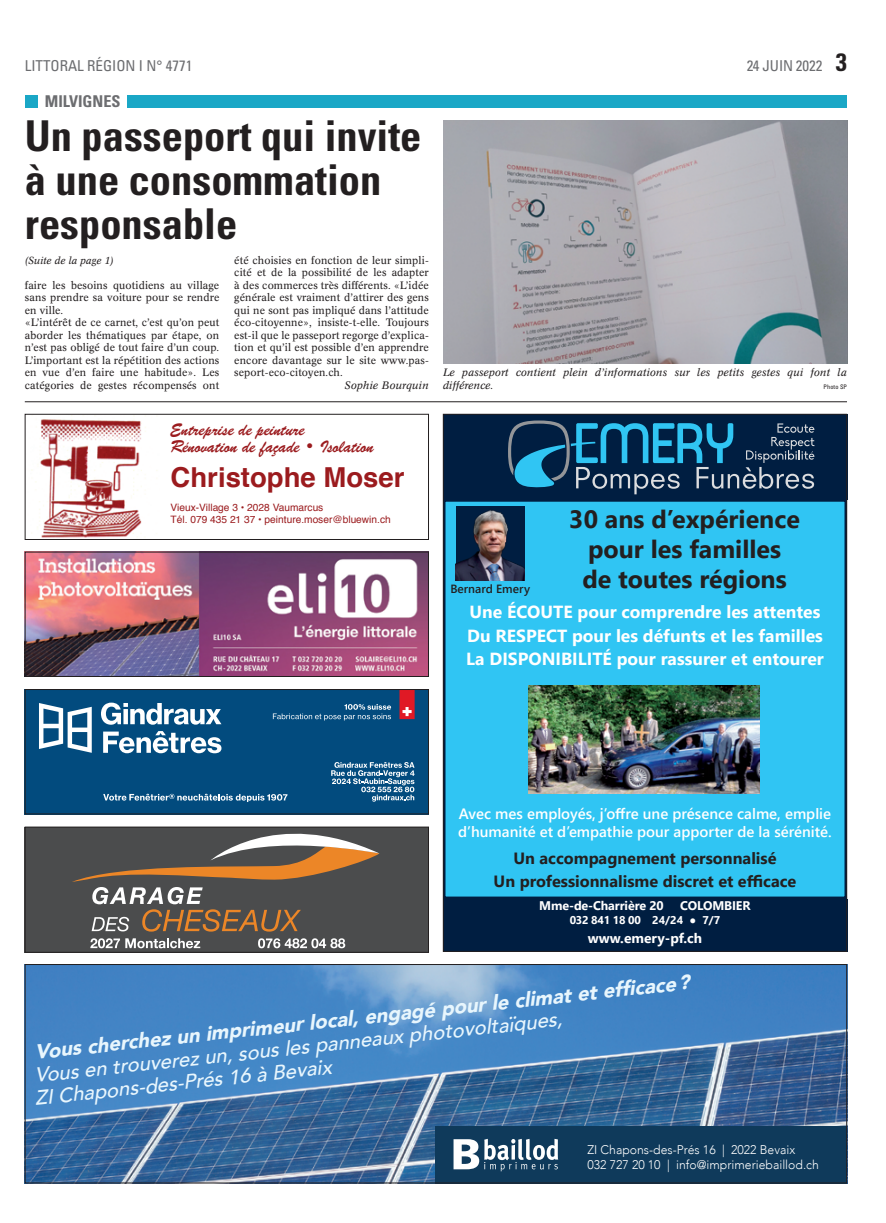
<style>
.page{position:relative;width:886px;height:1223px;background:#fff}
.page>*{position:absolute;margin:0;border:0;box-sizing:border-box;transform-origin:0 0}
.t1{font:700 condensed 42.5px/43.8px "Univers";color:#231f20}
.t2{font:700 27.5px "Helvetica";color:#9b1b1e}
.t3{font:700 25px/30px "Segoe UI";color:#231f20;text-align:center}
.t4{font:italic 500 20.38px/23.2px "Avenir";color:#e8f6fd}
.t5{font:italic 900 20.38px "Avenir";color:#e8f6fd}
.t6{font:700 17.5px/23.8px "Segoe UI";color:#fff}
.t7{font:17px/17.5px "Brush Script BT";color:#9b1b1e}
.t8{font:700 16.25px/22.5px "Segoe UI";color:#231f20;text-align:center}
.t9{font:700 condensed 16.25px "Univers";color:#6c6d70}
.t10{font:600 15px/18px "Segoe UI";color:#fff}
.t11{font:condensed 15px "Univers";color:#6c6d70}
.t12{font:700 13.75px "Segoe UI";color:#fff}
.t13{font:300 12.5px/15px "Avenir";color:#fff}
.t14{font:700 12.5px "Segoe UI";letter-spacing:-.01em;color:#fff}
.t15{font:600 11.88px "Segoe UI";color:#231f20}
.t16{font:700 11.25px "Segoe UI";letter-spacing:-.02em;color:#fff}
.t17{font:10.62px/12.5px "Concorde BE";letter-spacing:.01em;color:#231f20}
.t18{font:italic 10.62px/12.5px "Concorde BE";letter-spacing:.01em;color:#231f20}
.t19{font:10.12px/12.2px "Helvetica";color:#9b1b1e}
.t20{font:italic 10.12px "Concorde BE";color:#231f20}
.t21{font:condensed 6.25px "Univers";letter-spacing:.01em;color:#231f20}
.s1{font-weight:700;font-size:25px;color:#231f20}
</style>
<div class="page">
<img style="left:27px;top:554px;width:400px;height:121px">
<div style="left:25px;top:552px;width:404px;height:125px;border:1px solid #231f20"></div>
<div style="left:443px;top:899px;width:404px;height:52px;background:#001e41"></div>
<div style="left:443px;top:414px;width:404px;height:85px;background:#001e41"></div>
<svg style="left:508px;top:420px;width:306px;height:74px"></svg>
<div style="left:444px;top:500px;width:402px;height:397px;background:#30c5f3"></div>
<img style="left:456px;top:506px;width:68px;height:74px">
<img style="left:529px;top:685px;width:230px;height:109px">
<div style="left:25px;top:689px;width:404px;height:125px;background:#024b7e"></div>
<svg style="left:399px;top:691px;width:16px;height:28px"></svg>
<svg style="left:273px;top:704px;width:118px;height:16px"></svg>
<svg style="left:39px;top:702px;width:182px;height:51px"></svg>
<svg style="left:331px;top:762px;width:84px;height:39px"></svg>
<svg style="left:103px;top:793px;width:184px;height:9px"></svg>
<div style="left:25px;top:689px;width:404px;height:125px;border:1px solid #231f20"></div>
<div style="left:25px;top:95px;width:13px;height:13px;background:#1aa7c6"></div>
<div style="left:128px;top:95px;width:719px;height:13px;background:#1aa7c6"></div>
<hr style="left:25px;top:401px;width:822px;height:1px;background:#231f20">
<img style="left:31px;top:419px;width:126px;height:119px">
<div style="left:25px;top:414px;width:404px;height:126px;border:1px solid #231f20"></div>
<div style="left:25px;top:827px;width:404px;height:125px;background:#4b4c4d"></div>
<svg style="left:72px;top:833px;width:307px;height:98px"></svg>
<svg style="left:90px;top:938px;width:110px;height:10px"></svg>
<svg style="left:258px;top:938px;width:87px;height:10px"></svg>
<div style="left:25px;top:826px;width:404px;height:126px;border:1px solid #231f20"></div>
<img style="left:443px;top:120px;width:404px;height:244px">
<img style="left:27px;top:966px;width:818px;height:215px">
<div style="left:436px;top:1126px;width:411px;height:57px;background:#0f3a5b"></div>
<svg style="left:453px;top:1138px;width:105px;height:33px"></svg>
<div style="left:25px;top:964px;width:822px;height:219px;border:1px solid #231f20"></div>
<h3 class="t11" style="left:25px;top:56px;width:169px">LITTORAL RÉGION I N° 4771</h3>
<h3 class="t11" style="left:747px;top:56px;width:102px">24 JUIN 2022 <span class="s1">3</span></h3>
<h3 class="t9" style="left:45px;top:92px;width:77px">MILVIGNES</h3>
<h1 class="t1" style="left:25px;top:114px;width:398px">Un passeport qui invite à une consommation responsable</h1>
<p class="t20" style="left:25px;top:254px;width:91px">(Suite de la page 1)</p>
<p class="t17" style="left:25px;top:279px;width:196px">faire les besoins quotidiens au village sans prendre sa voiture pour se rendre en ville.<br>«L’intérêt de ce carnet, c’est qu’on peut aborder les thématiques par étape, on n’est pas obligé de tout faire d’un coup.<br>L’important est la répétition des actions en vue d’en faire une habitude». Les catégories de gestes récompensés ont</p>
<p class="t17" style="left:234px;top:254px;width:196px;text-align:justify">été choisies en fonction de leur simpli&shy;cité et de la possibilité de les adapter à des commerces très différents. «L’idée générale est vraiment d’attirer des gens qui ne sont pas impliqué dans l’attitude éco-citoyenne», insiste-t-elle. Toujours est-il que le passeport regorge d’explica&shy;tion et qu’il est possible d’en apprendre encore davantage sur le site www.pas&shy;seport-eco-citoyen.ch.</p>
<p class="t18" style="left:345px;top:379px;width:85px">Sophie Bourquin</p>
<h3 class="t7" style="left:171px;top:421px;width:205px">Entreprise de peinture<br>Rénovation de façade • Isolation</h3>
<h2 class="t2" style="left:171px;top:455px;width:235px">Christophe Moser</h2>
<p class="t19" style="left:171px;top:501px;width:222px">Vieux-Village 3 • 2028 Vaumarcus<br>Tél. 079 435 21 37 • peinture.moser@bluewin.ch</p>
<p class="t18" style="left:443px;top:366px;width:405px">Le passeport contient plein d’informations sur les petits gestes qui font la différence.</p>
<p class="t21" style="left:823px;top:383px;width:25px">Photo SP</p>
<p class="t15" style="left:450px;top:577px;width:81px">Bernard Emery</p>
<h3 class="t3" style="left:569px;top:502px;width:232px">30 ans d’expérience pour les familles<br>de toutes régions</h3>
<h3 class="t6" style="left:466px;top:598px;width:359px">Une ÉCOUTE pour comprendre les attentes<br>Du RESPECT pour les défunts et les familles<br>La DISPONIBILITÉ pour rassurer et entourer</h3>
<h3 class="t10" style="left:458px;top:803px;width:375px">Avec mes employés, j’offre une présence calme, emplie d’humanité et d’empathie pour apporter de la sérénité.</h3>
<h3 class="t8" style="left:494px;top:846px;width:304px">Un accompagnement personnalisé<br>Un professionnalisme discret et efficace</h3>
<p class="t14" style="left:539px;top:894px;width:126px">Mme-de-Charrière 20</p>
<p class="t14" style="left:680px;top:894px;width:72px">COLOMBIER</p>
<p class="t16" style="left:570px;top:909px;width:152px">032 841 18 00 24/24 ● 7/7</p>
<p class="t12" style="left:588px;top:925px;width:116px">www.emery-pf.ch</p>
<h3 class="t5" style="left:33px;top:1034px;width:660px;rotate:-6deg">Vous cherchez un imprimeur local, engagé pour le climat et effi cace?</h3>
<h3 class="t4" style="left:31px;top:1063px;width:534px;rotate:-6deg">Vous en trouverez un, sous les panneaux photovoltaïques,<br>ZI Chapons-des-Prés 16 à Bevaix</h3>
<p class="t13" style="left:587px;top:1142px;width:233px">ZI Chapons-des-Prés 16 | 2022 Bevaix<br>032 727 20 10 | info@imprimeriebaillod.ch</p>
</div>
